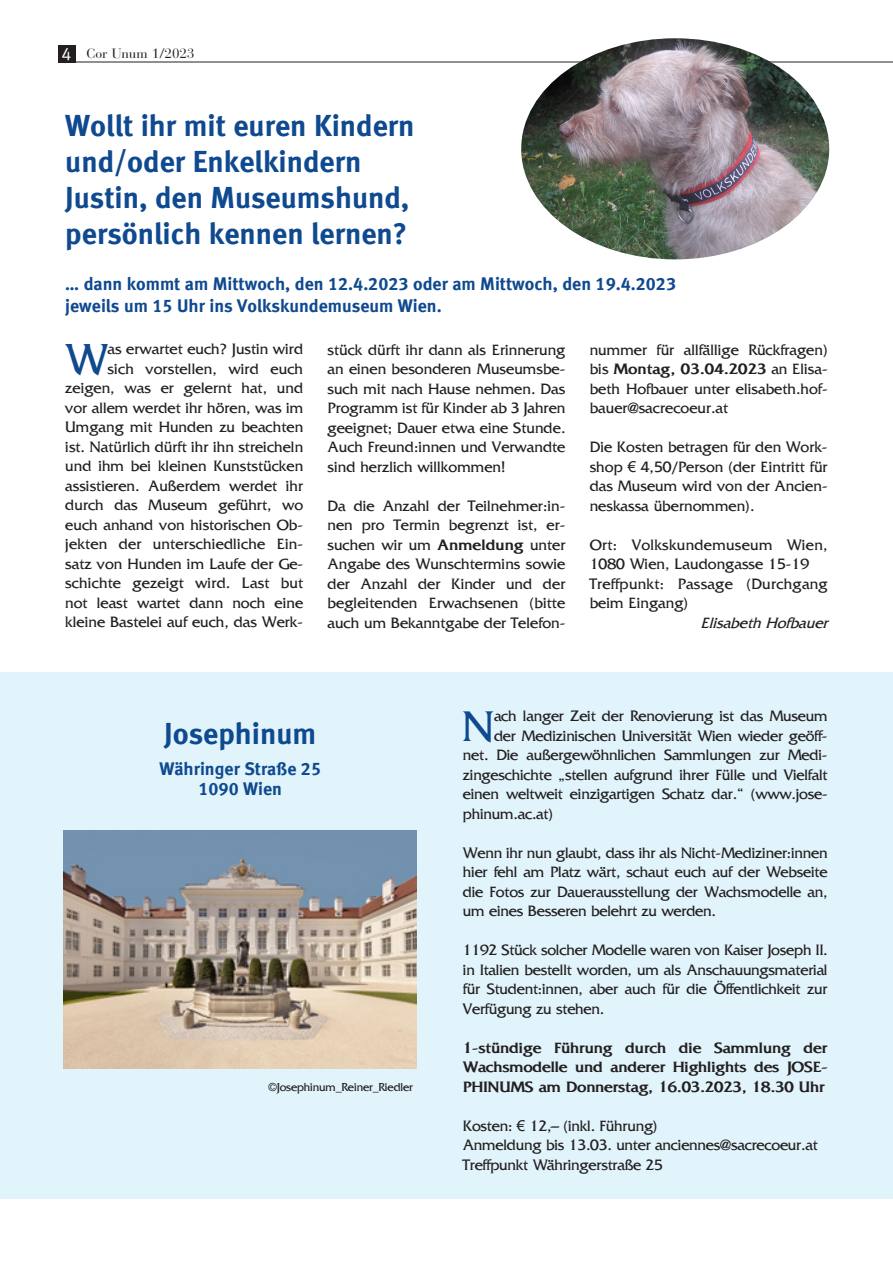
<style>
.page{position:relative;width:893px;height:1263px;background:#fff}
.page>*{position:absolute;margin:0;border:0;box-sizing:border-box;transform-origin:0 0}
.t1{font:44.85px "Fritz Quadrata";color:#0f498f}
.t2{font:700 30px/36px "Seat Meta";color:#0f498f}
.t3{font:700 18px/19.5px "Seat Meta";color:#0f498f;text-align:center}
.t4{font:15.75px/19.5px "Fritz Quadrata";color:#231f20;text-align:justify}
.t5{font:700 15.75px/19.5px "Fritz Quadrata";letter-spacing:-.015em;color:#231f20;text-align:justify}
.t6{font:italic 15.75px "Fritz Quadrata";color:#231f20}
.t7{font:13.5px "Bauer Bodoni LT";color:#231f20}
.t8{font:12px "Fritz Quadrata";letter-spacing:-.015em;color:#231f20}
.s1{font-family:"Seat Meta Normal";font-size:18px;color:#fff}
.s2{font-weight:700}
.s3{font-family:"Arial";font-size:15px}
</style>
<div class="page">
<div style="left:58px;top:45px;width:17px;height:17px;background:#231f20"></div>
<hr style="left:62px;top:62px;width:831px;height:1px;background:#231f20">
<div style="left:0;top:673px;width:893px;height:526px;background:#e1f4fc"></div>
<img style="left:521px;top:38px;width:308px;height:221px">
<img style="left:64px;top:830px;width:353px;height:238px">
<p class="t7" style="left:61px;top:46px;width:135px"><span class="s1">4</span> Cor Unum 1/2023</p>
<h2 class="t2" style="left:65px;top:108px;width:351px">Wollt ihr mit euren Kindern und/oder Enkelkindern<br>Justin, den Museumshund, persönlich kennen lernen?</h2>
<p class="t3" style="left:65px;top:273px;width:612px;line-height:21.6px;text-align:left">… dann kommt am Mittwoch, den 12.4.2023 oder am Mittwoch, den 19.4.2023 jeweils um 15 Uhr ins Volkskundemuseum Wien.</p>
<p class="t4" style="left:65px;top:339px;width:239px;text-align:right">as erwartet euch? Justin wird<br>sich vorstellen, wird euch zeigen, was er gelernt hat, und vor allem werdet ihr hören, was im<br>Umgang mit Hunden zu beachten ist. Natürlich dürft ihr ihn streicheln und ihm bei kleinen Kunststücken assistieren. Außerdem werdet ihr durch das Museum geführt, wo euch anhand von historischen Ob&shy;jekten der unterschiedliche Ein&shy;satz von Hunden im Laufe der Ge&shy;schichte gezeigt wird. Last but not least wartet dann noch eine kleine Bastelei auf euch, das Werk-</p>
<p class="t4" style="left:327px;top:340px;width:239px">stück dürft ihr dann als Erinnerung an einen besonderen Museumsbe&shy;such mit nach Hause nehmen. Das Programm ist für Kinder ab 3 Jahren geeignet; Dauer etwa eine Stunde.<br>Auch Freund:innen und Verwandte sind herzlich willkommen!</p>
<h1 class="t1" style="left:66px;top:334px;width:44px">W</h1>
<p class="t4" style="left:327px;top:496px;width:239px">Da die Anzahl der Teilnehmer:in&shy;nen pro Termin begrenzt ist, er&shy;suchen wir um <span class="s2">Anmeldung</span> unter Angabe des Wunschtermins sowie der Anzahl der Kinder und der begleitenden Erwachsenen (bitte auch um Bekanntgabe der Telefon-</p>
<p class="t4" style="left:590px;top:340px;width:239px">nummer für allfällige Rückfragen) bis <span class="s2">Montag, 03.04.2023</span> an Elisa&shy;beth Hofbauer unter elisabeth.hof&shy;bauer@sacrecoeur.at</p>
<p class="t4" style="left:590px;top:438px;width:239px">Die Kosten betragen für den Work&shy;shop <span class="s3">€</span> 4,50/Person (der Eintritt für das Museum wird von der Ancien&shy;neskassa übernommen).</p>
<p class="t4" style="left:590px;top:535px;width:240px;text-align:left">Ort: Volkskundemuseum Wien,<br>1080 Wien, Laudongasse 15-19<br>Treffpunkt: Passage (Durchgang beim Eingang)</p>
<p class="t6" style="left:700px;top:614px;width:129px">Elisabeth Hofbauer</p>
<h2 class="t2" style="left:164px;top:715px;width:154px">Josephinum</h2>
<p class="t3" style="left:159px;top:759px;width:163px">Währinger Straße 25<br>1090 Wien</p>
<p class="t8" style="left:269px;top:1080px;width:146px">©Josephinum_Reiner_Riedler</p>
<h1 class="t1" style="left:462px;top:701px;width:34px">N</h1>
<p class="t4" style="left:494px;top:706px;width:335px">ach langer Zeit der Renovierung ist das Museum</p>
<p class="t4" style="left:494px;top:726px;width:335px">der Medizinischen Universität Wien wieder geöff-</p>
<p class="t4" style="left:463px;top:745px;width:366px">net. Die außergewöhnlichen Sammlungen zur Medi-</p>
<p class="t4" style="left:463px;top:765px;width:366px">zingeschichte „stellen aufgrund ihrer Fülle und Vielfalt</p>
<p class="t4" style="left:463px;top:784px;width:366px">einen weltweit einzigartigen Schatz dar.“ (www.jose-</p>
<p class="t4" style="left:463px;top:804px;width:92px">phinum.ac.at)</p>
<p class="t4" style="left:463px;top:843px;width:366px">Wenn ihr nun glaubt, dass ihr als Nicht-Mediziner:innen hier fehl am Platz wärt, schaut euch auf der Webseite die Fotos zur Dauerausstellung der Wachsmodelle an, um eines Besseren belehrt zu werden.</p>
<p class="t4" style="left:463px;top:940px;width:366px">1192 Stück solcher Modelle waren von Kaiser Joseph II. in Italien bestellt worden, um als Anschauungsmaterial für Student:innen, aber auch für die Öffentlichkeit zur Verfügung zu stehen.</p>
<p class="t5" style="left:463px;top:1038px;width:366px">1-stündige Führung durch die Sammlung der Wachsmodelle und anderer Highlights des JOSE-PHINUMS am Donnerstag, 16.03.2023, 18.30 Uhr</p>
<p class="t4" style="left:463px;top:1116px;width:356px;text-align:left">Kosten: <span class="s3">€</span> 12,– (inkl. Führung)<br>Anmeldung bis 13.03. unter anciennes@sacrecoeur.at<br>Treffpunkt Währingerstraße 25</p>
</div>
